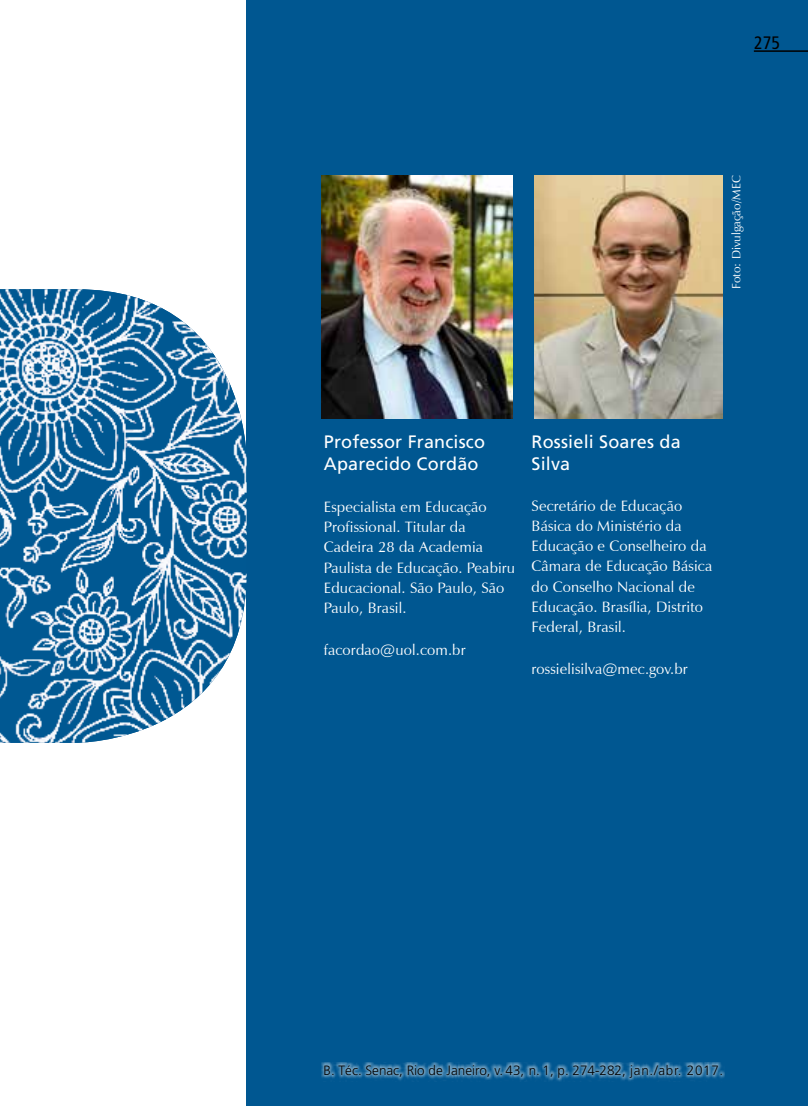
<style>
.page{position:relative;width:808px;height:1106px;background:#fff}
.page>*{position:absolute;margin:0;border:0;box-sizing:border-box;transform-origin:0 0}
.t1{font:18px/21.6px "Frutiger";letter-spacing:.01em;color:#fff}
.t2{font:condensed 18px "Frutiger";color:#000}
.t3{font:15px/20.2px "Zapf Humanist 601 BT";letter-spacing:.01em;color:#fff}
.t4{font:300 13.5px "Frutiger";color:#000}
.t5{font:12px "Zapf Humanist 601 BT";color:#fff}
</style>
<div class="page">
<div style="left:247px;top:0;width:561px;height:1106px;background:#005791"></div>
<img style="left:321px;top:176px;width:191px;height:242px">
<img style="left:534px;top:176px;width:189px;height:242px">
<img style="left:0;top:289px;width:247px;height:453px">
<hr style="left:754px;top:50px;width:54px;height:2px;background:#000">
<svg style="left:322px;top:1062px;width:403px;height:19px"></svg>
<p class="t2" style="left:754px;top:33px;width:27px">275</p>
<p class="t5" style="left:729px;top:289px;width:115px;rotate:-90deg">Foto: Divulgação/MEC</p>
<p class="t1" style="left:324px;top:431px;width:163px">Professor Francisco<br>Aparecido Cordão</p>
<p class="t3" style="left:324px;top:496px;width:193px">Especialista em Educação<br>Profissional. Titular da<br>Cadeira 28 da Academia<br>Paulista de Educação. Peabiru<br>Educacional. São Paulo, São<br>Paulo, Brasil.</p>
<p class="t3" style="left:324px;top:639px;width:143px">facordao@uol.com.br</p>
<p class="t1" style="left:531px;top:431px;width:151px">Rossieli Soares da<br>Silva</p>
<p class="t3" style="left:531px;top:495px;width:182px">Secretário de Educação<br>Básica do Ministério da<br>Educação e Conselheiro da<br>Câmara de Educação Básica do Conselho Nacional de<br>Educação. Brasília, Distrito<br>Federal, Brasil.</p>
<p class="t3" style="left:531px;top:658px;width:158px">rossielisilva@mec.gov.br</p>
<p class="t4" style="left:323px;top:1062px;width:401px">B. Téc. Senac, Rio de Janeiro, v. 43, n. 1, p. 274-282, jan./abr. 2017.</p>
</div>
